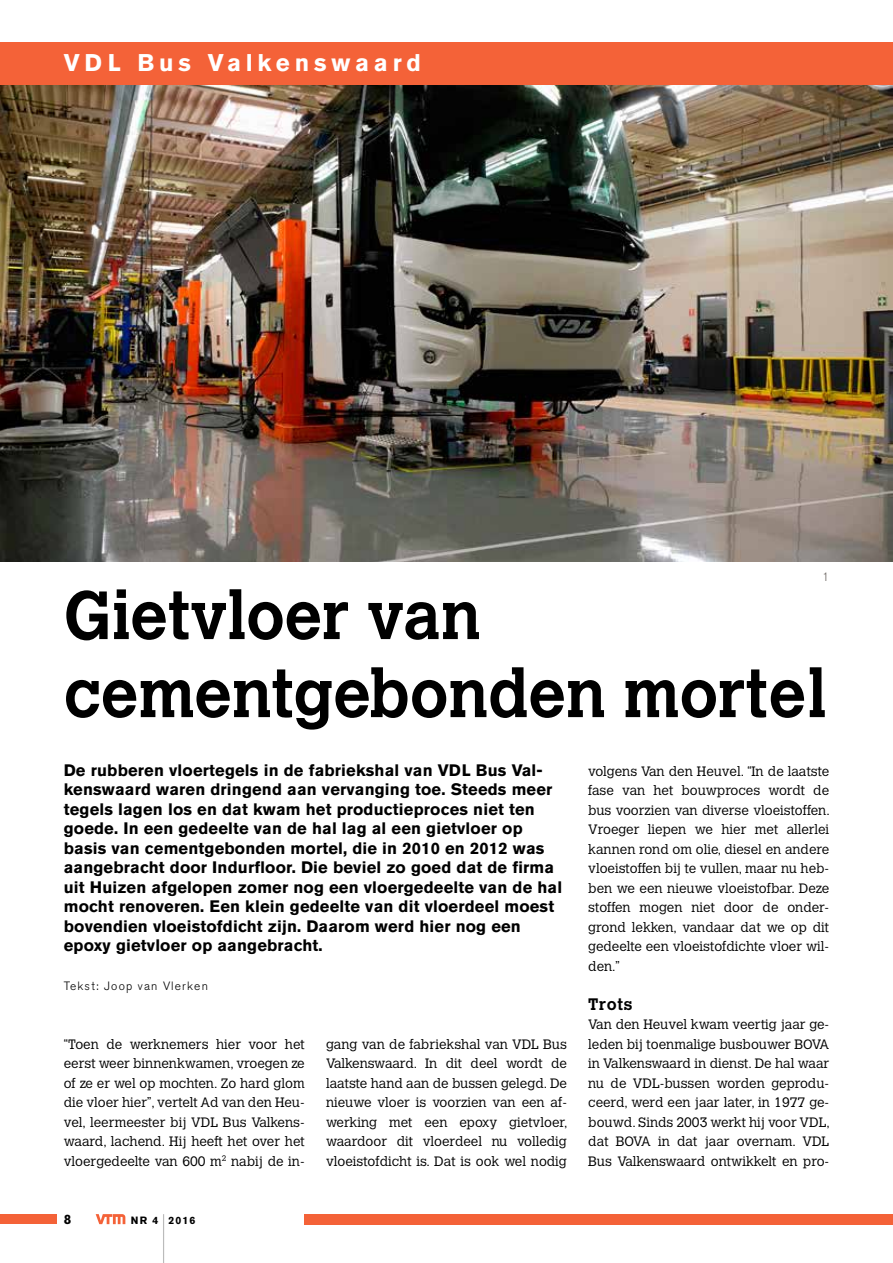
<style>
.page{position:relative;width:893px;height:1263px;background:#fff}
.page>*{position:absolute;margin:0;border:0;box-sizing:border-box;transform-origin:0 0}
.t1{font:700 70.35px "Akzidenz Grotesk BE";color:#000;scale:.03 1}
.t2{font:700 67.5px/78px "Calvert MT Std";color:#000;scale:.95 1}
.t3{font:700 24px "Akzidenz Grotesk BE";letter-spacing:.2em;color:#fff}
.t4{font:700 16.5px/19.5px "Akzidenz Grotesk BE";letter-spacing:.01em;color:#000}
.t5{font:700 16.5px "Calvert MT Std";letter-spacing:.04em;color:#000}
.t6{font:300 13.5px/19.5px "Calvert MT Std";color:#000;text-align:justify}
.t7{font:700 13.5px "Akzidenz Grotesk BE";color:#000}
.t8{font:300 12px "Akzidenz Grotesk BE";letter-spacing:.1em;color:#000}
.t9{font:300 12px "Akzidenz Grotesk BE";color:#66605c}
.t10{font:700 10.5px "Akzidenz Grotesk BE";letter-spacing:.1em;color:#000}
</style>
<div class="page">
<div style="left:0;top:43px;width:893px;height:42px;background:#f46238"></div>
<div style="left:305px;top:1214px;width:588px;height:10px;background:#f46238"></div>
<div style="left:0;top:1214px;width:57px;height:10px;background:#f46238"></div>
<svg style="left:96px;top:1214px;width:29px;height:10px"></svg>
<img style="left:0;top:85px;width:893px;height:476px">
<h3 class="t3" style="left:64px;top:49px;width:359px">VDL Bus Valkenswaard</h3>
<p class="t9" style="left:822px;top:570px;width:8px">1</p>
<h2 class="t2" style="left:64px;top:575px;width:804px">Gietvloer van cementgebonden mortel</h2>
<p class="t4" style="left:64px;top:760px;width:500px">De rubberen vloertegels in de fabriekshal van VDL Bus Val&shy;kenswaard waren dringend aan vervanging toe. Steeds meer tegels lagen los en dat kwam het productieproces niet ten goede. In een gedeelte van de hal lag al een gietvloer op basis van cementgebonden mortel, die in 2010 en 2012 was aangebracht door Indurfloor. Die beviel zo goed dat de firma uit Huizen afgelopen zomer nog een vloergedeelte van de hal mocht renoveren. Een klein gedeelte van dit vloerdeel moest bovendien vloeistofdicht zijn. Daarom werd hier nog een epoxy gietvloer op aangebracht.</p>
<p class="t8" style="left:64px;top:979px;width:146px">Tekst: Joop van Vlerken</p>
<p class="t6" style="left:588px;top:761px;width:243px">volgens Van den Heuvel. “In de laatste fase van het bouwproces wordt de bus voorzien van diverse vloeistoffen.<br>Vroeger liepen we hier met allerlei kannen rond om olie, diesel en andere vloeistoffen bij te vullen, maar nu heb&shy;ben we een nieuwe vloeistofbar. Deze stoffen mogen niet door de onder&shy;grond lekken, vandaar dat we op dit gedeelte een vloeistofdichte vloer wil&shy;den.”</p>
<p class="t5" style="left:588px;top:993px;width:46px">Trots</p>
<p class="t6" style="left:588px;top:1015px;width:243px">Van den Heuvel kwam veertig jaar ge&shy;leden bij toenmalige busbouwer BOVA in Valkenswaard in dienst. De hal waar nu de VDL-bussen worden geprodu&shy;ceerd, werd een jaar later, in 1977 ge&shy;bouwd. Sinds 2003 werkt hij voor VDL, dat BOVA in dat jaar overnam. VDL Bus Valkenswaard ontwikkelt en pro-</p>
<p class="t6" style="left:326px;top:1034px;width:243px">gang van de fabriekshal van VDL Bus Valkenswaard. In dit deel wordt de laatste hand aan de bussen gelegd. De nieuwe vloer is voorzien van een af&shy;werking met een epoxy gietvloer, waardoor dit vloerdeel nu volledig vloeistofdicht is. Dat is ook wel nodig</p>
<p class="t6" style="left:64px;top:1034px;width:242px">“Toen de werknemers hier voor het eerst weer binnenkwamen, vroegen ze of ze er wel op mochten. Zo hard glom die vloer hier”, vertelt Ad van den Heu&shy;vel, leermeester bij VDL Bus Valkens&shy;waard, lachend. Hij heeft het over het vloergedeelte van 600 m<sup>2</sup> nabij de in-</p>
<p class="t10" style="left:131px;top:1214px;width:29px">NR 4</p>
<h1 class="t1" style="left:164px;top:1204px;width:20px">|</h1>
<p class="t7" style="left:64px;top:1211px;width:9px">8</p>
<p class="t10" style="left:169px;top:1214px;width:28px">2016</p>
</div>
